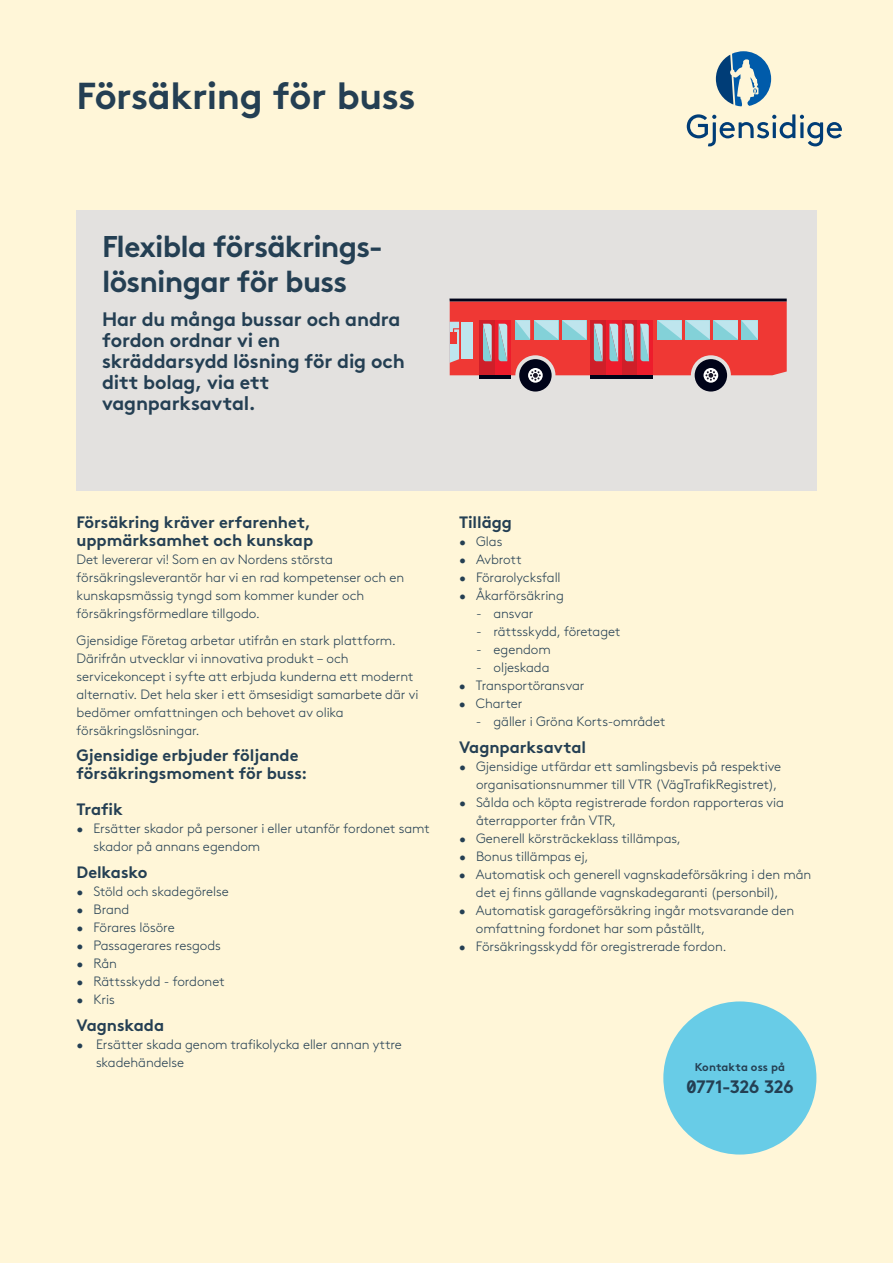
<style>
.page{position:relative;width:893px;height:1263px;background:#fff6d8}
.page>*{position:absolute;margin:0;border:0;box-sizing:border-box;transform-origin:0 0}
.t1{font:700 37.5px "Gjen Brown OT";letter-spacing:-.015em;color:#243f53}
.t2{font:30px/35.2px "Gjen Brown OT Bold Alt";letter-spacing:-.025em;color:#243f53}
.t3{font:19.5px/21px "Gjen Brown OT Bold Alt";letter-spacing:-.01em;color:#243f53}
.t4{font:700 18px "Gjen Brown OT";letter-spacing:-.025em;color:#243f53}
.t5{font:16.5px/18px "Gjen Brown OT Bold Alt";letter-spacing:-.005em;color:#243f53}
.t6{font:300 13.5px/18px "Gjen Brown OT";letter-spacing:-.005em;color:#243f53}
.t7{font:700 11.25px "Gjen Brown OT";letter-spacing:.01em;color:#243f53}
</style>
<div class="page">
<div style="left:77px;top:210px;width:357px;height:281px;background:#e3e1df"></div>
<div style="left:405px;top:210px;width:411px;height:281px;background:#e3e1df"></div>
<div style="left:663px;top:1001px;width:153px;height:153px;background:#68cce7;border-radius:50%"></div>
<div style="left:695px;top:359px;width:32px;height:33px;background:#000319;border-radius:50%"></div>
<svg style="left:703px;top:368px;width:15px;height:15px"></svg>
<div style="left:519px;top:359px;width:33px;height:33px;background:#000319;border-radius:50%"></div>
<svg style="left:528px;top:368px;width:15px;height:15px"></svg>
<svg style="left:449px;top:299px;width:338px;height:82px;background:#c96062"></svg>
<svg style="left:687px;top:114px;width:155px;height:32px"></svg>
<svg style="left:716px;top:51px;width:55px;height:55px"></svg>
<h1 class="t1" style="left:77px;top:66px;width:341px">Försäkring för buss</h1>
<h2 class="t2" style="left:102px;top:226px;width:282px">Flexibla försäkrings&shy;lösningar för buss</h2>
<h3 class="t3" style="left:102px;top:307px;width:304px">Har du många bussar och andra fordon ordnar vi en skräddarsydd lösning för dig och ditt bolag, via ett vagnparksavtal.</h3>
<p class="t5" style="left:77px;top:512px;width:238px">Försäkring kräver erfarenhet, uppmärksamhet och kunskap</p>
<p class="t6" style="left:77px;top:550px;width:329px">Det levererar vi! Som en av Nordens största försäkringsleverantör har vi en rad kompetenser och en kunskapsmässig tyngd som kommer kunder och försäkringsförmedlare tillgodo.</p>
<p class="t6" style="left:77px;top:630px;width:343px">Gjensidige Företag arbetar utifrån en stark plattform.<br>Därifrån utvecklar vi innovativa produkt – och servicekoncept i syfte att erbjuda kunderna ett modernt alternativ. Det hela sker i ett ömsesidigt samarbete där vi bedömer omfattningen och behovet av olika försäkringslösningar.</p>
<p class="t5" style="left:77px;top:745px;width:232px">Gjensidige erbjuder följande försäkringsmoment för buss:</p>
<p class="t5" style="left:77px;top:799px;width:48px">Trafik</p>
<p class="t6" style="left:94px;top:819px;width:338px;text-indent:-17px">• Ersätter skador på personer i eller utanför fordonet samt skador på annans egendom</p>
<p class="t5" style="left:77px;top:862px;width:72px">Delkasko</p>
<p class="t6" style="left:77px;top:882px;width:154px">• Stöld och skadegörelse</p>
<p class="t6" style="left:77px;top:900px;width:54px">• Brand</p>
<p class="t6" style="left:77px;top:918px;width:100px">• Förares lösöre</p>
<p class="t6" style="left:77px;top:936px;width:146px">• Passagerares resgods</p>
<p class="t6" style="left:76px;top:954px;width:42px">• Rån</p>
<p class="t6" style="left:76px;top:972px;width:150px">• Rättsskydd - fordonet</p>
<p class="t6" style="left:76px;top:990px;width:40px">• Kris</p>
<p class="t5" style="left:77px;top:1015px;width:89px">Vagnskada</p>
<p class="t6" style="left:96px;top:1035px;width:307px;text-indent:-19px">• Ersätter skada genom trafikolycka eller annan yttre skadehändelse</p>
<p class="t5" style="left:459px;top:512px;width:55px">Tillägg</p>
<p class="t6" style="left:459px;top:532px;width:45px">• Glas</p>
<p class="t6" style="left:459px;top:550px;width:64px">• Avbrott</p>
<p class="t6" style="left:459px;top:568px;width:103px">• Förarolycksfall</p>
<p class="t6" style="left:459px;top:586px;width:106px">• Åkarförsäkring</p>
<p class="t6" style="left:476px;top:604px;width:59px">- ansvar</p>
<p class="t6" style="left:476px;top:622px;width:146px">- rättsskydd, företaget</p>
<p class="t6" style="left:476px;top:640px;width:76px">- egendom</p>
<p class="t6" style="left:476px;top:658px;width:75px">- oljeskada</p>
<p class="t6" style="left:459px;top:675px;width:127px">• Transportöransvar</p>
<p class="t6" style="left:459px;top:693px;width:65px">• Charter</p>
<p class="t6" style="left:476px;top:711px;width:191px">- gäller i Gröna Korts-området</p>
<p class="t5" style="left:459px;top:737px;width:128px">Vagnparksavtal</p>
<p class="t6" style="left:476px;top:757px;width:307px;text-indent:-17px">• Gjensidige utfärdar ett samlingsbevis på respektive organisationsnummer till VTR (VägTrafikRegistret),</p>
<p class="t6" style="left:476px;top:793px;width:310px;text-indent:-17px">• Sålda och köpta registrerade fordon rapporteras via återrapporter från VTR,</p>
<p class="t6" style="left:459px;top:829px;width:223px">• Generell körsträckeklass tillämpas,</p>
<p class="t6" style="left:459px;top:847px;width:131px">• Bonus tillämpas ej,</p>
<p class="t6" style="left:476px;top:865px;width:337px;text-indent:-17px">• Automatisk och generell vagnskadeförsäkring i den mån det ej finns gällande vagnskadegaranti (personbil),</p>
<p class="t6" style="left:476px;top:900px;width:320px;text-indent:-17px">• Automatisk garageförsäkring ingår motsvarande den omfattning fordonet har som påställt,</p>
<p class="t6" style="left:459px;top:936px;width:269px">• Försäkringsskydd för oregistrerade fordon.</p>
<p class="t7" style="left:695px;top:1058px;width:92px">Kontakta oss på</p>
<h3 class="t4" style="left:686px;top:1072px;width:109px">0771-326 326</h3>
</div>
